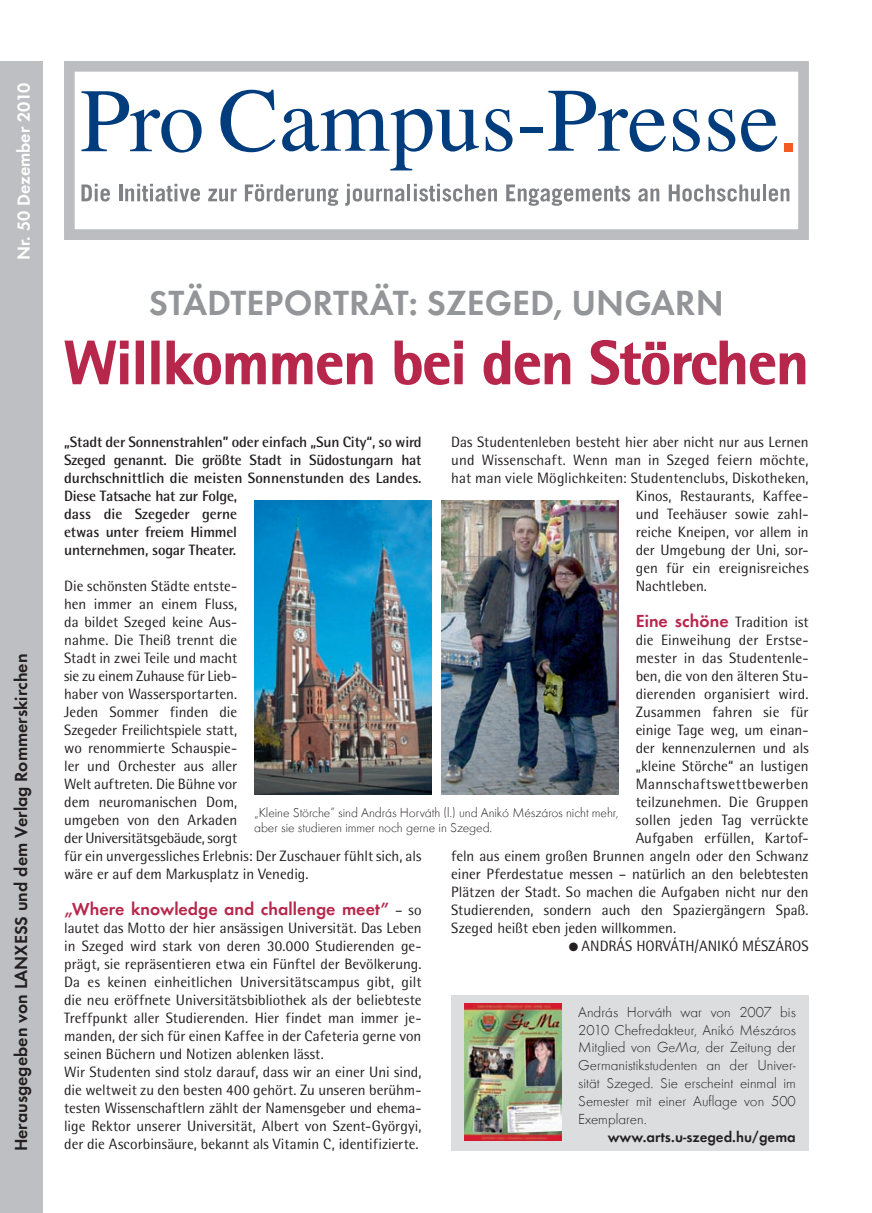
<style>
.page{position:relative;width:872px;height:1213px;background:#fff}
.page>*{position:absolute;margin:0;border:0;box-sizing:border-box;transform-origin:0 0}
.t1{font:700 60px "Agfa Rotis Semisans";color:#b6274b}
.t2{font:36px "Function Dsp Demi";color:#939598}
.t3{font:18px "Function Dsp Demi";color:#231f20}
.t4{font:18px "Agfa Rotis Semisans";color:#231f20}
.t5{font:18px "Function Dsp Demi";color:#b6274b}
.t6{font:18px "Function Dsp Demi";color:#fff}
.t7{font:15px/18px "Agfa Rotis Semisans";color:#231f20}
.t8{font:700 15px/18px "Agfa Rotis Semisans";letter-spacing:-.01em;color:#231f20}
.t9{font:300 15px/17.9px "Function Dsp";color:#231f20;text-align:justify}
.t10{font:15px "Function Dsp Demi";color:#231f20}
.t11{font:15px "Agfa Rotis Semisans";letter-spacing:.03em;color:#231f20}
.t12{font:300 13.5px/15px "Function Dsp";letter-spacing:-.005em;color:#231f20}
.s1{font-family:"Agfa Rotis Semisans";font-size:15px;color:#231f20}
.s2{font-family:"Function Dsp Demi";font-size:18px;color:#b6274b}
.s3{font-style:italic}
</style>
<div class="page">
<div style="left:0;top:62px;width:43px;height:1151px;background:#bebfc2"></div>
<div style="left:0;top:61px;width:43px;height:220px;background:#bebfc2"></div>
<div style="left:64px;top:61px;width:744px;height:179px;border:10px solid #bcbdc0"></div>
<svg style="left:81px;top:91px;width:120px;height:62px"></svg>
<div style="left:784px;top:143px;width:9px;height:8px;background:#f25b21"></div>
<svg style="left:220px;top:90px;width:55px;height:62px"></svg>
<svg style="left:282px;top:109px;width:197px;height:62px"></svg>
<svg style="left:485px;top:109px;width:27px;height:43px"></svg>
<div style="left:520px;top:127px;width:22px;height:6px;background:#013d7d"></div>
<svg style="left:548px;top:91px;width:118px;height:61px"></svg>
<svg style="left:673px;top:109px;width:27px;height:43px"></svg>
<svg style="left:708px;top:109px;width:27px;height:43px"></svg>
<svg style="left:741px;top:109px;width:36px;height:43px"></svg>
<svg style="left:81px;top:184px;width:29px;height:18px"></svg>
<hr style="left:119px;top:184px;width:3px;height:17px;background:#808285">
<svg style="left:125px;top:184px;width:75px;height:18px"></svg>
<svg style="left:208px;top:188px;width:29px;height:14px"></svg>
<svg style="left:245px;top:184px;width:93px;height:22px"></svg>
<svg style="left:345px;top:184px;width:59px;height:22px"></svg>
<hr style="left:407px;top:184px;width:3px;height:17px;background:#808285">
<svg style="left:414px;top:184px;width:83px;height:18px"></svg>
<svg style="left:506px;top:184px;width:124px;height:22px"></svg>
<svg style="left:638px;top:188px;width:21px;height:14px"></svg>
<svg style="left:668px;top:184px;width:121px;height:18px"></svg>
<div style="left:451px;top:995px;width:357px;height:155px;background:#dcdddf"></div>
<img style="left:464px;top:1003px;width:97px;height:137px">
<svg style="left:64px;top:340px;width:65px;height:45px"></svg>
<div style="left:136px;top:340px;width:8px;height:44px;border:2px solid #b6274b"></div>
<div style="left:151px;top:340px;width:9px;height:44px;border:2px solid #b6274b"></div>
<svg style="left:166px;top:340px;width:207px;height:45px"></svg>
<svg style="left:394px;top:340px;width:69px;height:45px"></svg>
<svg style="left:483px;top:340px;width:88px;height:45px"></svg>
<svg style="left:590px;top:339px;width:216px;height:46px"></svg>
<img style="left:441px;top:500px;width:177px;height:295px">
<img style="left:254px;top:500px;width:178px;height:295px">
<p class="t6" style="left:13px;top:260px;width:179px;rotate:-90deg">Nr. 50 Dezember 2010</p>
<p class="t6" style="left:13px;top:103px;width:22px;rotate:-90deg">09</p>
<p class="t6" style="left:13px;top:207px;width:80px;rotate:-90deg">Nr. 41 Juli</p>
<p class="t3" style="left:10px;top:1151px;width:499px;rotate:-90deg">Herausgegeben von LANXESS und dem Verlag Rommerskirchen</p>
<p class="t4" style="left:16px;top:1132px;width:385px;rotate:-90deg">rausgegeben vom Medienfachverlag Rommerskirchen</p>
<h2 class="t2" style="left:149px;top:281px;width:576px">STÄDTEPORTRÄT: SZEGED, UNGARN</h2>
<h1 class="t1" style="left:64px;top:342px;width:746px">Willkommen bei den Störchen</h1>
<p class="t8" style="left:64px;top:434px;width:359px">„Stadt der Sonnenstrahlen” oder einfach „Sun City“, so wird Szeged genannt. Die größte Stadt in Südostungarn hat durchschnittlich die meisten Sonnenstunden des Landes.<br>Diese Tatsache hat zur Folge,<br>dass die Szegeder gerne<br>etwas unter freiem Himmel<br>unternehmen, sogar Theater.</p>
<p class="t7" style="left:64px;top:578px;width:358px">Die schönsten Städte entste-<br>hen immer an einem Fluss,<br>da bildet Szeged keine Aus-<br>nahme. Die Theiß trennt die<br>Stadt in zwei Teile und macht<br>sie zu einem Zuhause für Lieb-<br>haber von Wassersportarten.<br>Jeden Sommer finden die<br>Szegeder Freilichtspiele statt,<br>wo renommierte Schau spie-<br>ler und Orchester aus aller<br>Welt auftreten. Die Bühne vor<br>dem neuromanischen Dom,<br>umgeben von den Arkaden<br>der Universitätsgebäude, sorgt<br>für ein unvergessliches Erleb nis: Der Zuschauer fühlt sich, als wäre er auf dem Markusplatz in Venedig.</p>
<p class="t5" style="left:64px;top:898px;width:359px">„Where knowledge and challenge meet” <span class="s1">– so</span></p>
<p class="t7" style="left:64px;top:920px;width:359px">lautet das Motto der hier ansässigen Universität. Das Leben in Szeged wird stark von deren 30.000 Studierenden ge&shy;prägt, sie repräsentieren etwa ein Fünftel der Bevölkerung.<br>Da es keinen einheitlichen Universitätscampus gibt, gilt die neu eröffnete Universitätsbibliothek als der beliebteste Treffpunkt aller Studierenden. Hier findet man immer je&shy;manden, der sich für einen Kaffee in der Cafeteria gerne von seinen Büchern und Notizen ablenken lässt.<br>Wir Studenten sind stolz darauf, dass wir an einer Uni sind, die weltweit zu den besten 400 gehört. Zu unseren be rühm&shy;testen Wissenschaftlern zählt der Namensgeber und ehe ma&shy;lige Rektor unserer Universität, Albert von Szent-Györgyi, der die Ascorbinsäure, bekannt als Vita min C, identifizierte.</p>
<p class="t7" style="left:451px;top:434px;width:359px">Das Studentenleben besteht hier aber nicht nur aus Lernen</p>
<p class="t7" style="left:451px;top:452px;width:359px">und Wissenschaft. Wenn man in Szeged feiern möchte,</p>
<p class="t7" style="left:451px;top:470px;width:359px">hat man viele Möglichkeiten: Stu dentenclubs, Diskotheken,</p>
<p class="t7" style="left:635px;top:488px;width:174px">Kinos, Restaurants, Kaffee-</p>
<p class="t7" style="left:635px;top:506px;width:174px">und Teehäuser sowie zahl-</p>
<p class="t7" style="left:635px;top:524px;width:174px">reiche Kneipen, vor allem in</p>
<p class="t7" style="left:635px;top:542px;width:174px">der Um gebung der Uni, sor-</p>
<p class="t7" style="left:635px;top:560px;width:174px">gen für ein ereignisreiches</p>
<p class="t7" style="left:635px;top:578px;width:73px">Nacht leben.</p>
<p class="t7" style="left:635px;top:614px;width:174px"><span class="s2">Eine schöne</span> Tradition ist</p>
<p class="t7" style="left:635px;top:632px;width:174px">die Einweihung der Erstse-</p>
<p class="t7" style="left:635px;top:650px;width:174px">mester in das Studentenle-</p>
<p class="t7" style="left:635px;top:668px;width:174px">ben, die von den älteren Stu-</p>
<p class="t7" style="left:635px;top:686px;width:174px">dierenden organisiert wird.</p>
<p class="t7" style="left:635px;top:704px;width:174px">Zusammen fahren sie für</p>
<p class="t7" style="left:635px;top:722px;width:174px">einige Tage weg, um einan-</p>
<p class="t7" style="left:635px;top:740px;width:174px">der kennenzulernen und als</p>
<p class="t7" style="left:635px;top:758px;width:174px">„kleine Störche“ an lus tigen</p>
<p class="t11" style="left:635px;top:779px;width:174px">Mannschaftswettbewerben</p>
<p class="t7" style="left:635px;top:794px;width:174px">teilzunehmen. Die Gruppen</p>
<p class="t7" style="left:635px;top:812px;width:174px">sollen jeden Tag verrückte</p>
<p class="t7" style="left:635px;top:830px;width:174px">Aufgaben erfüllen, Kartof-</p>
<p class="t7" style="left:451px;top:848px;width:359px">feln aus einem großen Brunnen angeln oder den Schwanz</p>
<p class="t7" style="left:451px;top:866px;width:359px">einer Pferdestatue messen – natürlich an den belebtesten</p>
<p class="t7" style="left:451px;top:884px;width:359px">Plätzen der Stadt. So machen die Aufgaben nicht nur den</p>
<p class="t7" style="left:451px;top:902px;width:359px">Studierenden, sondern auch den Spaziergängern Spaß.</p>
<p class="t7" style="left:451px;top:920px;width:226px">Szeged heißt eben jeden willkommen.</p>
<p class="t7" style="left:568px;top:938px;width:241px">● ANDRÁS HORVÁTH/ANIKÓ MÉSZÁROS</p>
<p class="t12" style="left:254px;top:805px;width:366px">„Kleine Störche” sind András Horváth (l.) und Anikó Mészáros nicht mehr, aber sie studieren immer noch gerne in Szeged.</p>
<p class="t9" style="left:578px;top:1003px;width:219px">András Horváth war von 2007 bis 2010 Chefredakteur, Anikó Mészáros Mitglied von <span class="s3">GeMa</span>, der Zeitung der Germanistikstudenten an der Univer&shy;sität Szeged. Sie erscheint einmal im Semester mit einer Auflage von 500<br>Exemplaren.</p>
<p class="t10" style="left:607px;top:1127px;width:189px">www.arts.u-szeged.hu/gema</p>
</div>
